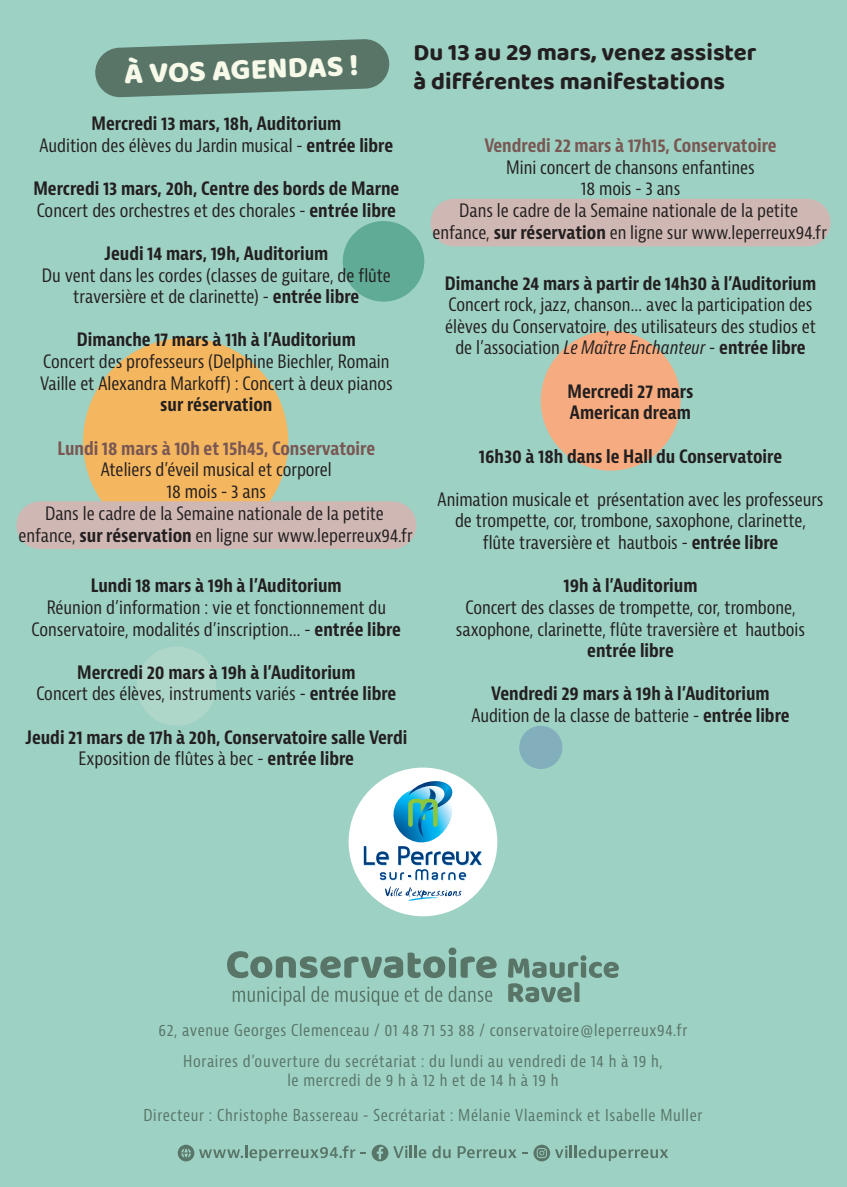
<style>
.page{position:relative;width:847px;height:1187px;background:#fff}
.page>*{position:absolute;margin:0;border:0;box-sizing:border-box;transform-origin:0 0}
.t1{font:30.2px "Baloo Bhaijaan";color:#f7fae8}
.t2{font:700 24px "Baloo 2";color:#231f20}
.t3{font:condensed 18px/21.6px "Bernina Sans";color:#231f20;text-align:center}
.t4{font:700 condensed 18px/21.6px "Bernina Sans";color:#231f20;text-align:center}
.t5{font:700 condensed 18px "Bernina Sans";color:#795753}
.t6{font:condensed 16px/30.6px "Bernina Sans";letter-spacing:.04em;color:#587568;text-align:center}
.s1{font-weight:400}
.s2{font-weight:700}
.s3{font-style:italic}
</style>
<div class="page">
<div style="left:0;top:0;width:846px;height:1186px;background:#9dd1c3"></div>
<svg style="left:233px;top:986px;width:259px;height:19px"></svg>
<svg style="left:508px;top:955px;width:110px;height:47px"></svg>
<svg style="left:227px;top:947px;width:269px;height:30px"></svg>
<svg style="left:178px;top:1144px;width:177px;height:16px"></svg>
<svg style="left:361px;top:1144px;width:65px;height:16px"></svg>
<svg style="left:432px;top:1145px;width:18px;height:12px"></svg>
<svg style="left:457px;top:1146px;width:59px;height:11px"></svg>
<svg style="left:533px;top:1144px;width:135px;height:16px"></svg>
<div style="left:348px;top:767px;width:149px;height:149px;background:#fff;border-radius:50%"></div>
<svg style="left:363px;top:780px;width:119px;height:121px"></svg>
<div style="left:342px;top:221px;width:82px;height:80px;background:#60ab95;border-radius:50%"></div>
<div style="left:519px;top:725px;width:43px;height:43px;background:#83aebc;border-radius:50%"></div>
<div style="left:83px;top:338px;width:205px;height:207px;background:#f4b65f;border-radius:50%"></div>
<div style="left:540px;top:331px;width:140px;height:139px;background:#f6ac80;border-radius:50%"></div>
<div style="left:137px;top:646px;width:79px;height:79px;background:#aed6c9;border-radius:50%"></div>
<div style="left:16px;top:501px;width:400px;height:48px;background:#cfb8b3;border-radius:24px"></div>
<div style="left:430px;top:199px;width:400px;height:47px;background:#cfb8b3;border-radius:24px"></div>
<svg style="left:95px;top:39px;width:294px;height:59px"></svg>
<h1 class="t1" style="left:123px;top:51px;width:236px;rotate:-2deg">À VOS AGENDAS !</h1>
<h2 class="t2" style="left:413px;top:38px;width:344px">Du 13 au 29 mars, venez assister</h2>
<h2 class="t2" style="left:413px;top:67px;width:313px">à différentes manifestations</h2>
<p class="t4" style="left:40px;top:113px;width:355px">Mercredi 13 mars, 18h, Auditorium<br><span class="s1">Audition des élèves du Jardin musical -</span> entrée libre</p>
<p class="t4" style="left:33px;top:178px;width:367px;text-align:left">Mercredi 13 mars, 20h, Centre des bords de Marne<br><span class="s1">Concert des orchestres et des chorales -</span> entrée libre</p>
<p class="t4" style="left:104px;top:243px;width:225px">Jeudi 14 mars, 19h, Auditorium</p>
<p class="t3" style="left:42px;top:264px;width:350px">Du vent dans les cordes (classes de guitare, de flûte traversière et de clarinette) - <span class="s2">entrée libre</span></p>
<p class="t4" style="left:77px;top:329px;width:280px">Dimanche 17 mars à 11h à l’Auditorium</p>
<p class="t3" style="left:40px;top:351px;width:354px;text-align:left">Concert des professeurs (Delphine Biechler, Romain<br>Vaille et Alexandra Markoff) : Concert à deux pianos</p>
<p class="t4" style="left:160px;top:394px;width:114px">sur réservation</p>
<p class="t5" style="left:58px;top:437px;width:319px">Lundi 18 mars à 10h et 15h45, Conservatoire</p>
<p class="t3" style="left:18px;top:459px;width:396px">Ateliers d’éveil musical et corporel<br>18 mois - 3 ans<br>Dans le cadre de la Semaine nationale de la petite enfance, <span class="s2">sur réservation</span> en ligne sur www.leperreux94.fr</p>
<p class="t4" style="left:91px;top:575px;width:252px">Lundi 18 mars à 19h à l’Auditorium</p>
<p class="t3" style="left:32px;top:596px;width:371px">Réunion d’information : vie et fonctionnement du<br>Conservatoire, modalités d’inscription… - <span class="s2">entrée libre</span></p>
<p class="t4" style="left:36px;top:661px;width:361px">Mercredi 20 mars à 19h à l’Auditorium<br><span class="s1">Concert des élèves, instruments variés -</span> entrée libre</p>
<p class="t4" style="left:25px;top:726px;width:383px">Jeudi 21 mars de 17h à 20h, Conservatoire salle Verdi<br><span class="s1">Exposition de flûtes à bec -</span> entrée libre</p>
<p class="t5" style="left:484px;top:134px;width:294px">Vendredi 22 mars à 17h15, Conservatoire</p>
<p class="t3" style="left:432px;top:156px;width:396px">Mini concert de chansons enfantines<br>18 mois - 3 ans<br>Dans le cadre de la Semaine nationale de la petite enfance, <span class="s2">sur réservation</span> en ligne sur www.leperreux94.fr</p>
<p class="t4" style="left:445px;top:273px;width:373px">Dimanche 24 mars à partir de 14h30 à l’Auditorium</p>
<p class="t3" style="left:445px;top:294px;width:372px">Concert rock, jazz, chanson… avec la participation des élèves du Conservatoire, des utilisateurs des studios et de l’association <span class="s3">Le Maître Enchanteur</span> - <span class="s2">entrée libre</span></p>
<p class="t4" style="left:567px;top:381px;width:127px;text-align:left">Mercredi 27 mars<br>American dream</p>
<p class="t4" style="left:479px;top:445px;width:305px">16h30 à 18h dans le Hall du Conservatoire</p>
<p class="t3" style="left:437px;top:488px;width:387px">Animation musicale et présentation avec les professeurs de trompette, cor, trombone, saxophone, clarinette, flûte traversière et hautbois - <span class="s2">entrée libre</span></p>
<p class="t4" style="left:563px;top:575px;width:135px">19h à l’Auditorium</p>
<p class="t3" style="left:456px;top:596px;width:350px">Concert des classes de trompette, cor, trombone, saxophone, clarinette, flûte traversière et hautbois</p>
<p class="t4" style="left:587px;top:640px;width:88px">entrée libre</p>
<p class="t4" style="left:471px;top:683px;width:320px">Vendredi 29 mars à 19h à l’Auditorium<br><span class="s1">Audition de la classe de batterie -</span> entrée libre</p>
<p class="t6" style="left:158px;top:1015px;width:530px">62, avenue Georges Clemenceau / 01 48 71 53 88 / conservatoire@leperreux94.fr<br>Horaires d’ouverture du secrétariat : du lundi au vendredi de 14 h à 19 h,</p>
<p class="t6" style="left:287px;top:1064px;width:272px">le mercredi de 9 h à 12 h et de 14 h à 19 h</p>
<p class="t6" style="left:143px;top:1100px;width:560px">Directeur : Christophe Bassereau - Secrétariat : Mélanie Vlaeminck et Isabelle Muller</p>
</div>
